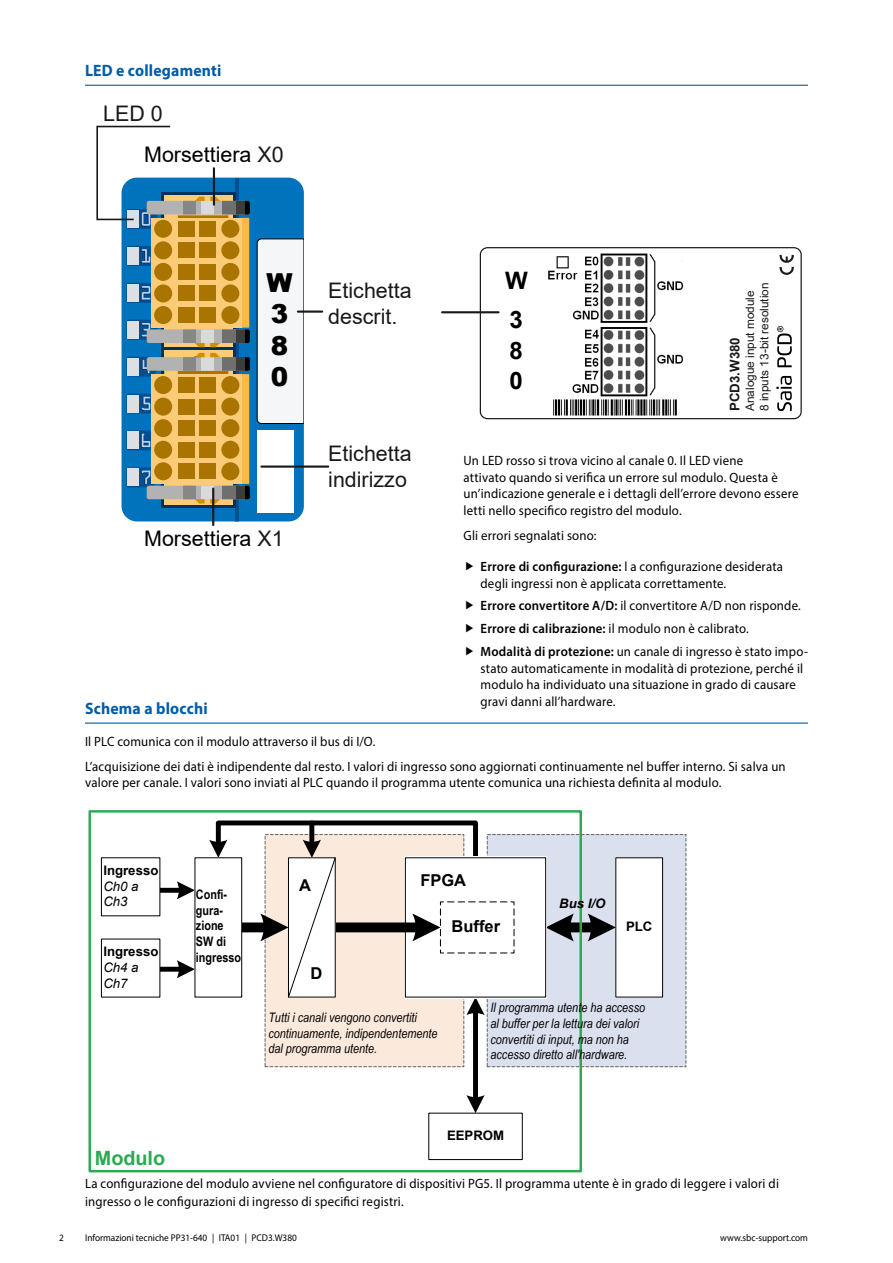
<style>
.page{position:relative;width:893px;height:1263px;background:#fff}
.page>*{position:absolute;margin:0;border:0;box-sizing:border-box;transform-origin:0 0}
.t1{font:900 26.1px/31.3px "Arial";color:#000}
.t2{font:700 24px/39.3px "Arial";color:#000}
.t3{font:21.45px/25.8px "Arial";color:#1b181c}
.t4{font:21.45px/40.8px "Arial";color:#000}
.t5{font:700 19.65px "Arial";color:#2aaa52}
.Tabellentitel__blau{font:700 16.5px "Myriad Pro";letter-spacing:.015em;color:#005da9;scale:.95 1}
.t6{font:700 16.35px "Arial";color:#000}
.Grundtext__9_13pt{font:13.5px/16.5px "Myriad Pro";letter-spacing:.015em;color:#000;scale:.95 1}
.t7{font:700 13.35px "Arial";color:#1b181c}
.t8{font:italic 13.05px/15.8px "Arial Narrow";color:#000}
.t9{font:700 13.05px/15.8px "Arial";color:#000}
.t10{font:700 13.05px/15.8px "Arial Narrow";color:#000}
.t11{font:italic 700 13.05px "Arial";color:#000}
.t12{font:11.85px/14.1px "Arial";color:#1b181c}
.t13{font:9.75px "Myriad Pro";color:#000;scale:.95 1}
.s1{color:#1b181c}
.s2{font-weight:600}
.s3{font-weight:400;font-style:italic}
</style>
<div class="page">
<hr style="left:85px;top:722px;width:723px;height:2px;background:#005da9">
<hr style="left:85px;top:85px;width:723px;height:1px;background:#005da9">
<div style="left:122px;top:178px;width:182px;height:343px;background:#0073bc;border-radius:15px"></div>
<div style="left:257px;top:239px;width:47px;height:185px;background:#f4f6f8"></div>
<div style="left:257px;top:430px;width:36px;height:82px;background:#fff"></div>
<hr style="left:235px;top:178px;width:4px;height:343px;background:#004f91">
<div style="left:161px;top:347px;width:75px;height:161px;background:#00305b"></div>
<div style="left:222px;top:329px;width:28px;height:14px;background:#706f6f"></div>
<div style="left:236px;top:329px;width:14px;height:14px;background:#3c3c3b"></div>
<div style="left:245px;top:329px;width:5px;height:14px;background:#000"></div>
<div style="left:242px;top:218px;width:7px;height:110px;background:#fab943"></div>
<svg style="left:232px;top:218px;width:10px;height:110px"></svg>
<div style="left:221px;top:306px;width:18px;height:18px;background:#a97500;border-radius:50%"></div>
<div style="left:221px;top:284px;width:18px;height:18px;background:#a97500;border-radius:50%"></div>
<div style="left:221px;top:263px;width:18px;height:18px;background:#a97500;border-radius:50%"></div>
<div style="left:221px;top:241px;width:18px;height:18px;background:#a97500;border-radius:50%"></div>
<div style="left:221px;top:220px;width:18px;height:18px;background:#a97500;border-radius:50%"></div>
<div style="left:222px;top:201px;width:28px;height:13px;background:#706f6f"></div>
<div style="left:236px;top:201px;width:14px;height:13px;background:#3c3c3b"></div>
<div style="left:245px;top:201px;width:5px;height:13px;background:#000"></div>
<div style="left:222px;top:486px;width:28px;height:13px;background:#706f6f"></div>
<div style="left:236px;top:486px;width:14px;height:13px;background:#3c3c3b"></div>
<div style="left:245px;top:486px;width:5px;height:13px;background:#000"></div>
<div style="left:242px;top:374px;width:7px;height:110px;background:#fab943"></div>
<svg style="left:232px;top:374px;width:10px;height:110px"></svg>
<div style="left:221px;top:462px;width:18px;height:18px;background:#a97500;border-radius:50%"></div>
<div style="left:221px;top:441px;width:18px;height:18px;background:#a97500;border-radius:50%"></div>
<div style="left:221px;top:419px;width:18px;height:18px;background:#a97500;border-radius:50%"></div>
<div style="left:221px;top:398px;width:18px;height:18px;background:#a97500;border-radius:50%"></div>
<div style="left:221px;top:376px;width:18px;height:18px;background:#a97500;border-radius:50%"></div>
<div style="left:222px;top:357px;width:28px;height:14px;background:#706f6f"></div>
<div style="left:236px;top:357px;width:14px;height:14px;background:#3c3c3b"></div>
<div style="left:245px;top:357px;width:5px;height:14px;background:#000"></div>
<hr style="left:298px;top:310px;width:24px;height:3px;background:#1b181c">
<hr style="left:261px;top:465px;width:67px;height:3px;background:#1b181c">
<div style="left:480px;top:247px;width:322px;height:172px;border:1px solid #1b181c;border-radius:7px"></div>
<svg style="left:779px;top:255px;width:15px;height:20px"></svg>
<hr style="left:442px;top:311px;width:56px;height:2px;background:#1b181c">
<hr style="left:212px;top:489px;width:2px;height:36px;background:#1b181c">
<svg style="left:96px;top:125px;width:136px;height:380px"></svg>
<img style="left:548px;top:253px;width:136px;height:144px">
<svg style="left:776px;top:376px;width:16px;height:35px"></svg>
<svg style="left:777px;top:326px;width:15px;height:41px"></svg>
<svg style="left:553px;top:399px;width:124px;height:16px;background:#757575"></svg>
<div style="left:487px;top:834px;width:199px;height:233px;background:#dbe0ef"></div>
<div style="left:487px;top:834px;width:199px;height:233px;border:1px dashed #646363"></div>
<div style="left:265px;top:834px;width:199px;height:233px;background:#fbe9dc"></div>
<div style="left:616px;top:858px;width:47px;height:139px;background:#fff"></div>
<div style="left:616px;top:857px;width:47px;height:140px;border:1px solid #000"></div>
<div style="left:473px;top:1011px;width:5px;height:88px;background:#000"></div>
<svg style="left:466px;top:1095px;width:19px;height:18px"></svg>
<div style="left:429px;top:1113px;width:93px;height:47px;border:1px solid #000"></div>
<div style="left:567px;top:922px;width:27px;height:10px;background:#000"></div>
<svg style="left:588px;top:913px;width:28px;height:28px"></svg>
<svg style="left:547px;top:913px;width:27px;height:28px"></svg>
<div style="left:148px;top:967px;width:33px;height:5px;background:#000"></div>
<svg style="left:177px;top:960px;width:18px;height:18px"></svg>
<div style="left:148px;top:888px;width:33px;height:5px;background:#000"></div>
<svg style="left:177px;top:881px;width:18px;height:18px"></svg>
<div style="left:101px;top:858px;width:59px;height:58px;background:#fff"></div>
<div style="left:88px;top:810px;width:494px;height:362px;border:2px solid #2aaa52"></div>
<div style="left:101px;top:939px;width:59px;height:58px;background:#fff"></div>
<div style="left:404px;top:856px;width:143px;height:142px;background:#fff"></div>
<div style="left:405px;top:857px;width:141px;height:140px;border:1px solid #000"></div>
<svg style="left:209px;top:820px;width:306px;height:195px"></svg>
<p class="Tabellentitel__blau" style="left:85px;top:60px;width:145px">LED e collegamenti</p>
<p class="t4" style="left:144px;top:93px;width:141px;text-indent:-41px"><span class="s1">LED 0<br></span>Morsettiera <span class="s1">X0</span></p>
<p class="t1" style="left:266px;top:266px;width:28px">W<br>3<br>8<br>0</p>
<p class="t4" style="left:144px;top:518px;width:141px">Morsettiera <span class="s1">X1</span></p>
<p class="t3" style="left:328px;top:278px;width:85px">Etichetta descrit.</p>
<p class="t3" style="left:328px;top:440px;width:85px">Etichetta indirizzo</p>
<p class="Tabellentitel__blau" style="left:85px;top:698px;width:131px">Schema a blocchi</p>
<p class="t2" style="left:505px;top:261px;width:24px">W<br>3</p>
<p class="t2" style="left:509px;top:335px;width:15px;line-height:30.5px">8<br>0</p>
<p class="t12" style="left:743px;top:411px;width:130px;rotate:-90deg">Analogue input module<br>8 inputs 13-bit resolution</p>
<p class="t7" style="left:725px;top:411px;width:75px;rotate:-90deg">PCD3.W380</p>
<p class="Grundtext__9_13pt" style="left:463px;top:452px;width:354px">Un LED rosso si trova vicino al canale 0. Il LED viene<br>attivato quando si verifica un errore sul modulo. Questa è un’indicazione generale e i dettagli dell’errore devono essere letti nello specifico registro del modulo.</p>
<p class="Grundtext__9_13pt" style="left:463px;top:527px;width:142px">Gli errori segnalati sono:</p>
<p class="Grundtext__9_13pt" style="left:480px;top:558px;width:320px"><span class="s2">Errore di configurazione:</span> l a configurazione desiderata degli ingressi non è applicata correttamente.</p>
<p class="Grundtext__9_13pt" style="left:480px;top:597px;width:339px"><span class="s2">Errore convertitore A/D:</span> il convertitore A/D non risponde.</p>
<p class="Grundtext__9_13pt" style="left:480px;top:620px;width:284px"><span class="s2">Errore di calibrazione:</span> il modulo non è calibrato.</p>
<p class="Grundtext__9_13pt" style="left:480px;top:643px;width:346px"><span class="s2">Modalità di protezione:</span> un canale di ingresso è stato impo&shy;stato automaticamente in modalità di protezione, perché il modulo ha individuato una situazione in grado di causare gravi danni all’hardware.</p>
<p class="Grundtext__9_13pt" style="left:85px;top:733px;width:307px">Il PLC comunica con il modulo attraverso il bus di I/O.</p>
<p class="Grundtext__9_13pt" style="left:85px;top:758px;width:739px">L’acquisizione dei dati è indipendente dal resto. I valori di ingresso sono aggiornati continuamente nel buffer interno. Si salva un valore per canale. I valori sono inviati al PLC quando il programma utente comunica una richiesta definita al modulo.</p>
<p class="t9" style="left:103px;top:863px;width:57px">Ingresso<br><span class="s3">Ch0 a<br>Ch3</span></p>
<p class="t9" style="left:103px;top:944px;width:57px">Ingresso<br><span class="s3">Ch4 a<br>Ch7</span></p>
<p class="t5" style="left:95px;top:1145px;width:72px">Modulo</p>
<p class="t10" style="left:196px;top:886px;width:47px">Confi&shy;gura&shy;zione<br>SW di ingresso</p>
<p class="t6" style="left:299px;top:873px;width:13px">A</p>
<p class="t6" style="left:310px;top:961px;width:13px">D</p>
<p class="t6" style="left:420px;top:869px;width:47px">FPGA</p>
<p class="t6" style="left:452px;top:915px;width:50px">Buffer</p>
<p class="t9" style="left:626px;top:919px;width:28px">PLC</p>
<p class="t11" style="left:559px;top:895px;width:48px">Bus I/O</p>
<p class="t8" style="left:268px;top:1009px;width:171px">Tutti i canali vengono convertiti continuamente, indipendentemente dal programma utente.</p>
<p class="t8" style="left:490px;top:999px;width:156px">Il programma utente ha accesso al buffer per la lettura dei valori convertiti di input, ma non ha accesso diretto all'hardware.</p>
<p class="t9" style="left:447px;top:1128px;width:59px">EEPROM</p>
<p class="Grundtext__9_13pt" style="left:85px;top:1174px;width:732px;line-height:18px">La configurazione del modulo avviene nel configuratore di dispositivi PG5. Il programma utente è in grado di leggere i valori di ingresso o le configurazioni di ingresso di specifici registri.</p>
<p class="t13" style="left:59px;top:1231px;width:7px">2</p>
<p class="t13" style="left:85px;top:1231px;width:224px">Informazioni tecniche PP31-640 | ITA01 | PCD3.W380</p>
<p class="t13" style="left:720px;top:1231px;width:94px">www.sbc-support.com</p>
</div>
